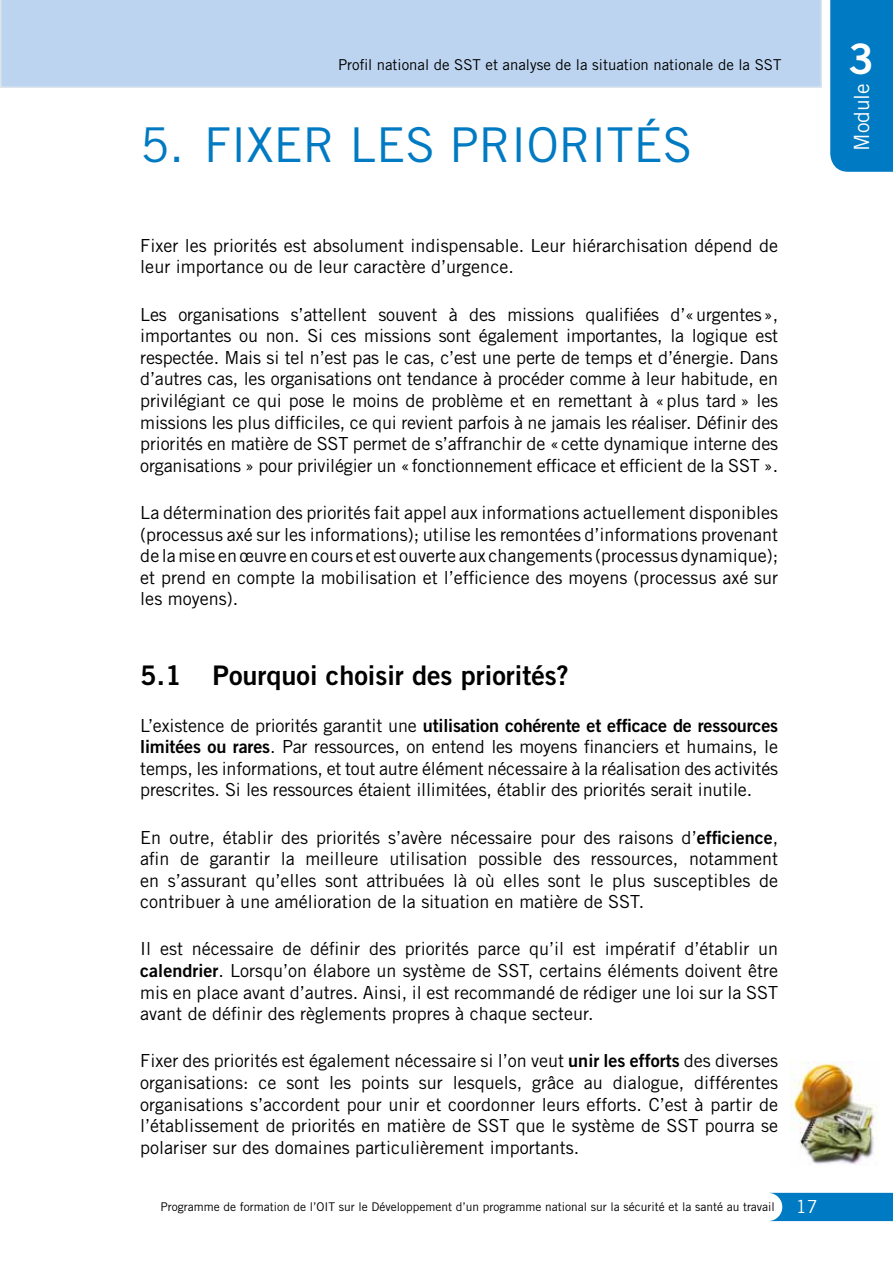
<style>
.page{position:relative;width:893px;height:1263px;background:#fff}
.page>*{position:absolute;margin:0;border:0;box-sizing:border-box;transform-origin:0 0}
.t1{font:48px "Trade Gothic LT Std";color:#007ac2}
.t2{font:42px "Trade Gothic LT Std Bd 2";color:#fff}
.t3{font:27px "Trade Gothic LT Std Bd 2";color:#000}
.t4{font:21px "Trade Gothic LT Std";color:#fff}
.t5{font:18px/21.6px "Trade Gothic LT Std";color:#000;text-align:justify}
.t6{font:18px "Trade Gothic LT Std Bd 2";letter-spacing:-.01em;color:#000}
.t7{font:18px "Trade Gothic LT Std";color:#fff}
.t8{font:15px "Trade Gothic LT Std";color:#000}
.t9{font:12px "Trade Gothic LT Std";color:#000}
.s1{font-family:"Trade Gothic LT Std"}
.s2{font-family:"Trade Gothic LT Std Bd 2"}
</style>
<div class="page">
<div style="left:0;top:0;width:822px;height:88px;background:#bcd4ef"></div>
<div style="left:830px;top:0;width:63px;height:172px;background:#007ac2"></div>
<svg style="left:770px;top:1193px;width:123px;height:28px;background:#1384c6"></svg>
<img style="left:791px;top:1061px;width:87px;height:104px">
<p class="t8" style="left:338px;top:56px;width:445px">Profil national de SST et analyse de la situation nationale de la SST</p>
<h1 class="t1" style="left:140px;top:116px;width:553px">5. FIXER LES PRIORITÉS</h1>
<p class="t5" style="left:140px;top:234px;width:639px">Fixer les priorités est absolument indispensable. Leur hiérarchisation dépend de leur importance ou de leur caractère d’urgence.</p>
<p class="t5" style="left:140px;top:303px;width:639px">Les organisations s’attellent souvent à des missions qualifiées d’«urgentes», importantes ou non. Si ces missions sont également importantes, la logique est respectée. Mais si tel n’est pas le cas, c’est une perte de temps et d’énergie. Dans d’autres cas, les organisations ont tendance à procéder comme à leur habitude, en privilégiant ce qui pose le moins de problème et en remettant à «plus tard » les missions les plus difficiles, ce qui revient parfois à ne jamais les réaliser. Définir des priorités en matière de SST permet de s’affranchir de «cette dynamique interne des organisations » pour privilégier un «fonctionnement efficace et efficient de la SST ».</p>
<p class="t5" style="left:140px;top:501px;width:639px">La détermination des priorités fait appel aux informations actuellement disponibles (processus axé sur les informations); utilise les remontées d’informations provenant de la mise en œuvre en cours et est ouverte aux changements (processus dynamique); et prend en compte la mobilisation et l’efficience des moyens (processus axé sur les moyens).</p>
<h3 class="t3" style="left:140px;top:658px;width:430px">5.1 Pourquoi choisir des priorités?</h3>
<p class="t6" style="left:140px;top:714px;width:639px"><span class="s1">L’existence de priorités garantit une</span> utilisation cohérente et efficace de ressources</p>
<p class="t5" style="left:140px;top:736px;width:639px"><span class="s2">limitées ou rares</span>. Par ressources, on entend les moyens financiers et humains, le temps, les informations, et tout autre élément nécessaire à la réalisation des activités prescrites. Si les ressources étaient illimitées, établir des priorités serait inutile.</p>
<p class="t5" style="left:140px;top:826px;width:639px">En outre, établir des priorités s’avère nécessaire pour des raisons d’<span class="s2">efficience</span>, afin de garantir la meilleure utilisation possible des ressources, notamment en s’assurant qu’elles sont attribuées là où elles sont le plus susceptibles de contribuer à une amélioration de la situation en matière de SST.</p>
<p class="t5" style="left:140px;top:938px;width:639px">Il est nécessaire de définir des priorités parce qu’il est impératif d’établir un <span class="s2">calendrier</span>. Lorsqu’on élabore un système de SST, certains éléments doivent être mis en place avant d’autres. Ainsi, il est recommandé de rédiger une loi sur la SST avant de définir des règlements propres à chaque secteur.</p>
<p class="t5" style="left:140px;top:1050px;width:639px">Fixer des priorités est également nécessaire si l’on veut <span class="s2">unir les efforts</span> des diverses organisations: ce sont les points sur lesquels, grâce au dialogue, différentes organisations s’accordent pour unir et coordonner leurs efforts. C’est à partir de l’établissement de priorités en matière de SST que le système de SST pourra se polariser sur des domaines particulièrement importants.</p>
<p class="t9" style="left:160px;top:1199px;width:616px">Programme de formation de l’OIT sur le Développement d’un programme national sur la sécurité et la santé au travail</p>
<p class="t7" style="left:796px;top:1196px;width:23px">17</p>
<h2 class="t2" style="left:848px;top:33px;width:27px">3</h2>
<p class="t4" style="left:849px;top:151px;width:69px;rotate:-90deg">Module</p>
</div>
